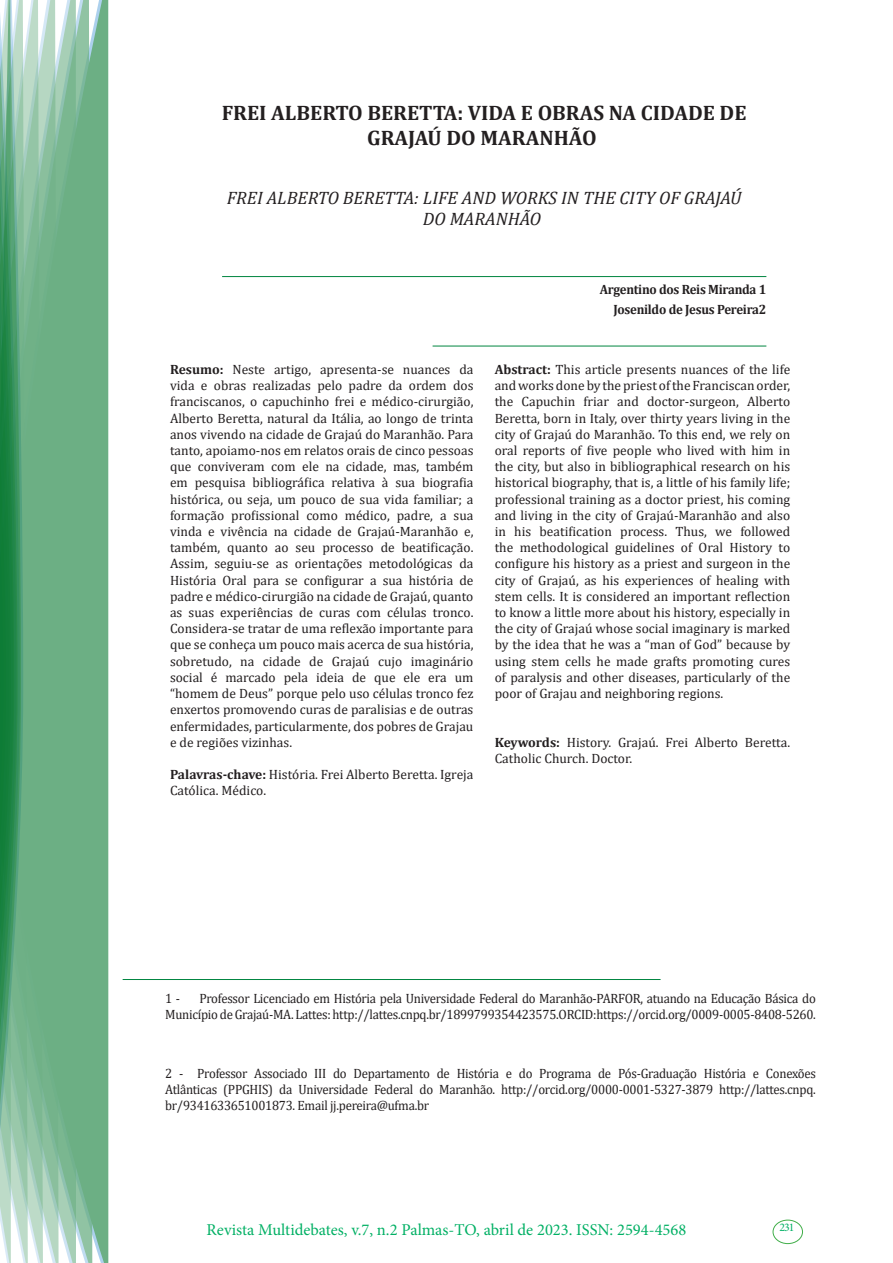
<style>
.page{position:relative;width:893px;height:1263px;background:#fff}
.page>*{position:absolute;margin:0;border:0;box-sizing:border-box;transform-origin:0 0}
.No_Spacing{font:700 21px/25.2px "Cambria";color:#231f20;text-align:center}
.No_Spacing-2{font:italic 18px/21.6px "Cambria";color:#231f20;text-align:center}
.t1{font:16.5px "Minion Pro";color:#00b064}
.Currículo{font:13.5px/16.2px "Cambria";letter-spacing:-.02em;color:#231f20;text-align:justify}
.Currículo-2{font:13.5px/16.2px "Cambria";letter-spacing:-.02em;color:#231f20;text-align:right;scale:.95 1}
.Currículo-3{font:13.5px/16.2px "Cambria";color:#231f20}
.Autores{font:700 13.5px "Cambria";letter-spacing:-.02em;color:#231f20;scale:.95 1}
.t2{font:11.7px "Minion Pro";color:#00b064}
.s1{font-weight:700}
</style>
<div class="page">
<div style="left:95px;top:0;width:14px;height:1263px;background:#6caf84"></div>
<svg style="left:79px;top:0;width:16px;height:1263px;background:#71b289"></svg>
<svg style="left:62px;top:0;width:17px;height:1263px;background:#75b48c"></svg>
<svg style="left:45px;top:0;width:17px;height:1263px;background:#7cb792"></svg>
<svg style="left:30px;top:0;width:15px;height:1263px;background:#80ba96"></svg>
<svg style="left:0;top:0;width:30px;height:1263px;background:#61a97f"></svg>
<div style="left:772px;top:1219px;width:31px;height:25px;border:1px solid #40ae49;border-radius:50%"></div>
<hr style="left:222px;top:276px;width:544px;height:1px;background:#008540">
<hr style="left:433px;top:346px;width:333px;height:1px;background:#008540">
<hr style="left:123px;top:979px;width:538px;height:1px;background:#008540">
<p class="No_Spacing" style="left:222px;top:99px;width:526px">FREI ALBERTO BERETTA: VIDA E OBRAS NA CIDADE DE<br>GRAJAÚ DO MARANHÃO</p>
<p class="No_Spacing-2" style="left:227px;top:186px;width:516px">FREI ALBERTO BERETTA: LIFE AND WORKS IN THE CITY OF GRAJAÚ<br>DO MARANHÃO</p>
<p class="Currículo" style="left:170px;top:361px;width:305px"><span class="s1">Resumo:</span> Neste artigo, apresenta-se nuances da vida e obras realizadas pelo padre da ordem dos franciscanos, o capuchinho frei e médico-cirurgião, Alberto Beretta, natural da Itália, ao longo de trinta anos vivendo na cidade de Grajaú do Maranhão. Para tanto, apoiamo-nos em relatos orais de cinco pessoas que conviveram com ele na cidade, mas, também em pesquisa bibliográfica relativa à sua biografia histórica, ou seja, um pouco de sua vida familiar; a formação profissional como médico, padre, a sua vinda e vivência na cidade de Grajaú-Maranhão e, também, quanto ao seu processo de beatificação.<br>Assim, seguiu-se as orientações metodológicas da História Oral para se configurar a sua história de padre e médico-cirurgião na cidade de Grajaú, quanto as suas experiências de curas com células tronco.<br>Considera-se tratar de uma reflexão importante para que se conheça um pouco mais acerca de sua história, sobretudo, na cidade de Grajaú cujo imaginário social é marcado pela ideia de que ele era um “homem de Deus” porque pelo uso células tronco fez enxertos promovendo curas de paralisias e de outras enfermidades, particularmente, dos pobres de Grajau e de regiões vizinhas.</p>
<p class="Currículo-3" style="left:170px;top:766px;width:305px"><span class="s1">Palavras-chave:</span> História. Frei Alberto Beretta. Igreja<br>Católica. Médico.</p>
<p class="Autores" style="left:600px;top:280px;width:177px">Argentino dos Reis Miranda 1</p>
<p class="Autores" style="left:613px;top:300px;width:163px">Josenildo de Jesus Pereira2</p>
<p class="Currículo" style="left:495px;top:361px;width:297px"><span class="s1">Abstract:</span> This article presents nuances of the life and works done by the priest of the Franciscan order, the Capuchin friar and doctor-surgeon, Alberto Beretta, born in Italy, over thirty years living in the city of Grajaú do Maranhão. To this end, we rely on oral reports of five people who lived with him in the city, but also in bibliographical research on his historical biography, that is, a little of his family life; professional training as a doctor priest, his coming and living in the city of Grajaú-Maranhão and also in his beatification process. Thus, we followed the methodological guidelines of Oral History to configure his history as a priest and surgeon in the city of Grajaú, as his experiences of healing with stem cells. It is considered an important reflection to know a little more about his history, especially in the city of Grajaú whose social imaginary is marked by the idea that he was a “man of God” because by using stem cells he made grafts promoting cures of paralysis and other diseases, particularly of the poor of Grajau and neighboring regions.</p>
<p class="Currículo-3" style="left:495px;top:734px;width:297px"><span class="s1">Keywords:</span> History. Grajaú. Frei Alberto Beretta.<br>Catholic Church. Doctor.</p>
<p class="Currículo-2" style="left:165px;top:990px;width:686px">Professor Licenciado em História pela Universidade Federal do Maranhão-PARFOR, atuando na Educação Básica do<br>Município de Grajaú-MA. Lattes: http://lattes.cnpq.br/1899799354423575.ORCID:https://orcid.org/0009-0005-8408-5260.</p>
<p class="Currículo-2" style="left:165px;top:990px;width:17px">1 -</p>
<p class="Currículo-2" style="left:165px;top:1065px;width:686px;text-align:justify">2 - Professor Associado III do Departamento de História e do Programa de Pós-Graduação História e Conexões Atlânticas (PPGHIS) da Universidade Federal do Maranhão. http://orcid.org/0000-0001-5327-3879 http://lattes.cnpq. br/9341633651001873. Email jj.pereira@ufma.br</p>
<p class="t1" style="left:207px;top:1218px;width:481px">Revista Multidebates, v.7, n.2 Palmas-TO, abril de 2023. ISSN: 2594-4568</p>
<p class="t2" style="left:779px;top:1219px;width:16px">231</p>
</div>
